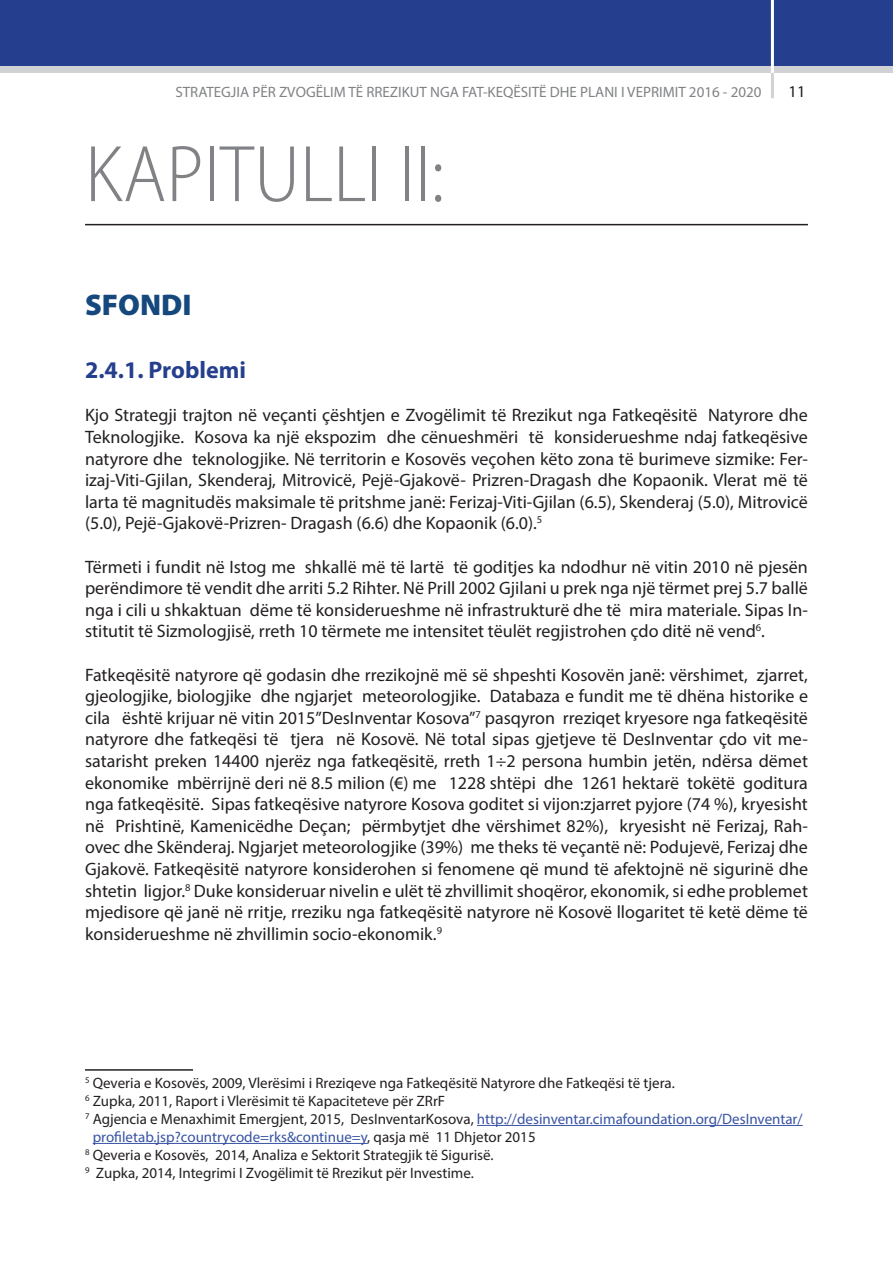
<style>
.page{position:relative;width:893px;height:1263px;background:#fff}
.page>*{position:absolute;margin:0;border:0;box-sizing:border-box;transform-origin:0 0}
.t1{font:300 semi-condensed 81px "Myriad Pro";color:#808285}
.t2{font:900 30px "Myriad Pro";color:#15497e}
.t3{font:700 24px "Myriad Pro";color:#253f8e}
.t4{font:18px/21.6px "Myriad Pro";color:#231f20;text-align:justify}
.t5{font:16.5px "Myriad Pro";color:#231f20}
.t6{font:15px "Myriad Pro";color:#231f20}
.t7{font:15px "Myriad Pro";color:#808285}
.t8{font:15px "Myriad Pro";color:#3853a3}
.s1{color:#3853a3}
.s2{color:#231f20}
</style>
<div class="page">
<div style="left:0;top:0;width:893px;height:66px;background:#253f8e"></div>
<div style="left:0;top:66px;width:893px;height:7px;background:#d1d2d4"></div>
<hr style="left:771px;top:0;width:3px;height:95px;background:#fff">
<hr style="left:771px;top:73px;width:3px;height:25px;background:#d1d2d4">
<hr style="left:85px;top:1069px;width:108px;height:2px;background:#231f20">
<hr style="left:477px;top:1125px;width:326px;height:1px;background:#3853a3">
<hr style="left:93px;top:1143px;width:274px;height:1px;background:#3853a3">
<hr style="left:85px;top:224px;width:723px;height:1px;background:#231f20">
<p class="t7" style="left:175px;top:83px;width:588px">STRATEGJIA PËR ZVOGËLIM TË RREZIKUT NGA FAT-KEQËSITË DHE PLANI I VEPRIMIT 2016 - 2020</p>
<p class="t5" style="left:789px;top:81px;width:18px">11</p>
<h1 class="t1" style="left:85px;top:130px;width:361px">KAPITULLI II:</h1>
<h2 class="t2" style="left:85px;top:288px;width:108px">SFONDI</h2>
<h3 class="t3" style="left:85px;top:354px;width:162px">2.4.1. Problemi</h3>
<p class="t4" style="left:85px;top:404px;width:724px">Kjo Strategji trajton në veçanti çështjen e Zvogëlimit të Rrezikut nga Fatkeqësitë Natyrore dhe Teknologjike. Kosova ka një ekspozim dhe cënueshmëri të konsiderueshme ndaj fatkeqësive natyrore dhe teknologjike. Në territorin e Kosovës veçohen këto zona të burimeve sizmike: Fer&shy;izaj-Viti-Gjilan, Skenderaj, Mitrovicë, Pejë-Gjakovë- Prizren-Dragash dhe Kopaonik. Vlerat më të larta të magnitudës maksimale të pritshme janë: Ferizaj-Viti-Gjilan (6.5), Skenderaj (5.0), Mitrovicë (5.0), Pejë-Gjakovë-Prizren- Dragash (6.6) dhe Kopaonik (6.0).<sup>5</sup></p>
<p class="t4" style="left:85px;top:555px;width:724px">Tërmeti i fundit në Istog me shkallë më të lartë të goditjes ka ndodhur në vitin 2010 në pjesën perëndimore të vendit dhe arriti 5.2 Rihter. Në Prill 2002 Gjilani u prek nga një tërmet prej 5.7 ballë nga i cili u shkaktuan dëme të konsiderueshme në infrastrukturë dhe të mira materiale. Sipas In&shy;stitutit të Sizmologjisë, rreth 10 tërmete me intensitet tëulët regjistrohen çdo ditë në vend<sup>6</sup>.</p>
<p class="t4" style="left:85px;top:663px;width:724px">Fatkeqësitë natyrore që godasin dhe rrezikojnë më së shpeshti Kosovën janë: vërshimet, zjarret, gjeologjike, biologjike dhe ngjarjet meteorologjike. Databaza e fundit me të dhëna historike e cila është krijuar në vitin 2015”DesInventar Kosova”<sup>7</sup> pasqyron rreziqet kryesore nga fatkeqësitë natyrore dhe fatkeqësi të tjera në Kosovë. Në total sipas gjetjeve të DesInventar çdo vit me&shy;satarisht preken 14400 njerëz nga fatkeqësitë, rreth 1÷2 persona humbin jetën, ndërsa dëmet ekonomike mbërrijnë deri në 8.5 milion (€) me 1228 shtëpi dhe 1261 hektarë tokëtë goditura nga fatkeqësitë. Sipas fatkeqësive natyrore Kosova goditet si vijon:zjarret pyjore (74 %), kryesisht në Prishtinë, Kamenicëdhe Deçan; përmbytjet dhe vërshimet 82%), kryesisht në Ferizaj, Rah&shy;ovec dhe Skënderaj. Ngjarjet meteorologjike (39%) me theks të veçantë në: Podujevë, Ferizaj dhe Gjakovë. Fatkeqësitë natyrore konsiderohen si fenomene që mund të afektojnë në sigurinë dhe shtetin ligjor.<sup>8</sup> Duke konsideruar nivelin e ulët të zhvillimit shoqëror, ekonomik, si edhe problemet mjedisore që janë në rritje, rreziku nga fatkeqësitë natyrore në Kosovë llogaritet të ketë dëme të konsiderueshme në zhvillimin socio-ekonomik.<sup>9</sup></p>
<p class="t6" style="left:85px;top:1074px;width:591px"><sup>5</sup> Qeveria e Kosovës, 2009, Vlerësimi i Rreziqeve nga Fatkeqësitë Natyrore dhe Fatkeqësi të tjera.</p>
<p class="t6" style="left:85px;top:1092px;width:362px"><sup>6</sup> Zupka, 2011, Raport i Vlerësimit të Kapaciteteve për ZRrF</p>
<p class="t6" style="left:85px;top:1110px;width:719px"><sup>7</sup> Agjencia e Menaxhimit Emergjent, 2015, DesInventarKosova, <span class="s1">http://desinventar.cimafoundation.org/DesInventar/</span></p>
<p class="t8" style="left:93px;top:1128px;width:444px">profiletab.jsp?countrycode=rks&amp;continue=y<span class="s2">, qasja më 11 Dhjetor 2015</span></p>
<p class="t6" style="left:85px;top:1146px;width:410px"><sup>8</sup> Qeveria e Kosovës, 2014, Analiza e Sektorit Strategjik të Sigurisë.</p>
<p class="t6" style="left:85px;top:1164px;width:390px"><sup>9</sup> Zupka, 2014, Integrimi I Zvogëlimit të Rrezikut për Investime.</p>
</div>
